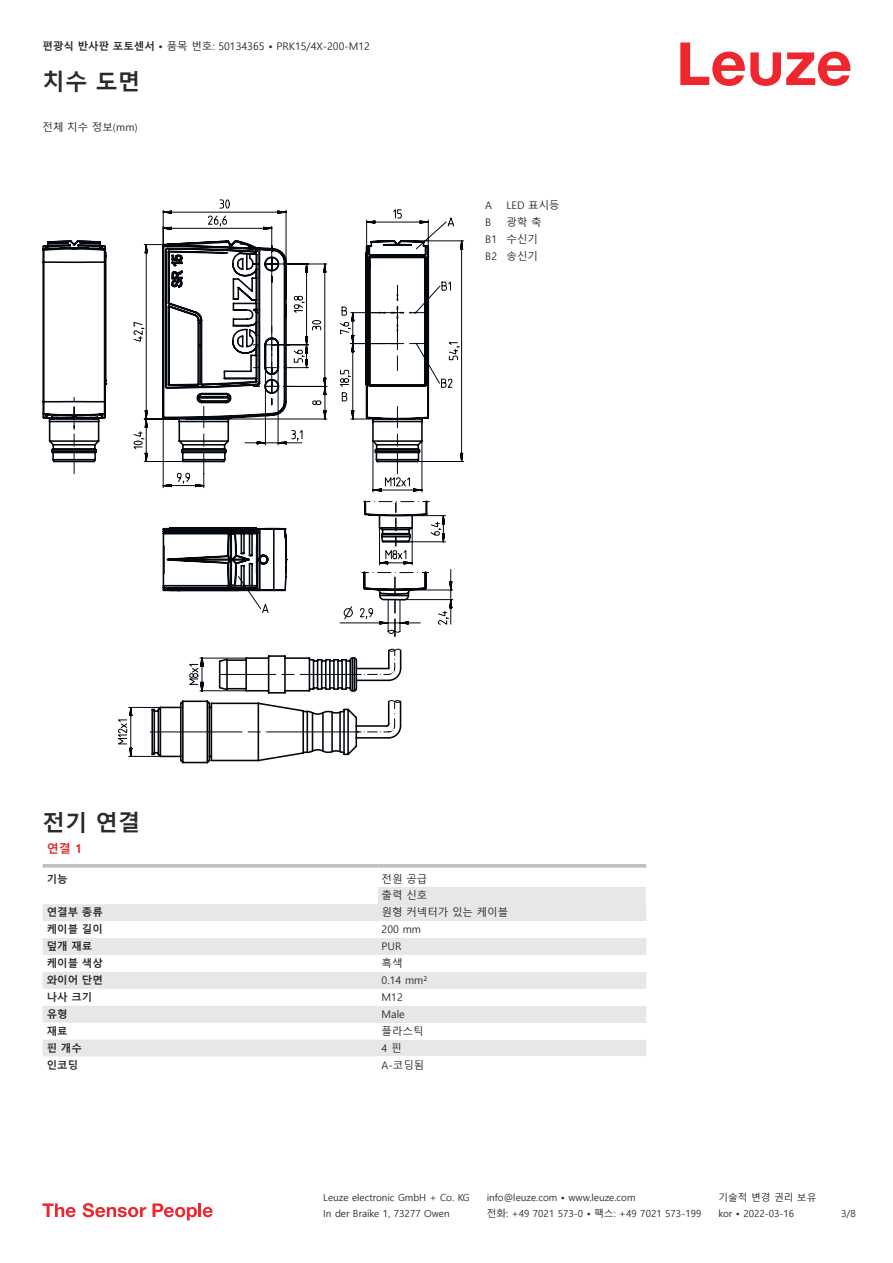
<style>
.page{position:relative;width:893px;height:1263px;background:#fff}
.page>*{position:absolute;margin:0;border:0;box-sizing:border-box;transform-origin:0 0}
.t1{font:700 22.5px "Malgun Gothic";color:#2b292a}
.t2{font:700 12px "Malgun Gothic";color:#db2a30}
.t3{font:10.5px/17px "Malgun Gothic";color:#2b292a}
.t4{font:700 10.5px "Malgun Gothic";color:#2b292a}
.t5{font:9.75px "Malgun Gothic";color:#2b292a}
.s1{font-weight:700}
</style>
<div class="page">
<svg style="left:680px;top:43px;width:170px;height:43px"></svg>
<svg style="left:43px;top:904px;width:335px;height:152px;fill:#e6e7e9"></svg>
<svg style="left:43px;top:864px;width:335px;height:4px"></svg>
<svg style="left:378px;top:864px;width:268px;height:4px"></svg>
<div style="left:378px;top:887px;width:268px;height:17px;background:#e6e7e9"></div>
<div style="left:378px;top:904px;width:268px;height:17px;background:#e6e7e9"></div>
<div style="left:378px;top:938px;width:268px;height:17px;background:#e6e7e9"></div>
<div style="left:378px;top:972px;width:268px;height:17px;background:#e6e7e9"></div>
<div style="left:378px;top:1006px;width:268px;height:17px;background:#e6e7e9"></div>
<div style="left:378px;top:1039px;width:268px;height:17px;background:#e6e7e9"></div>
<svg style="left:43px;top:1203px;width:33px;height:14px"></svg>
<svg style="left:83px;top:1203px;width:63px;height:14px"></svg>
<svg style="left:153px;top:1203px;width:44px;height:17px"></svg>
<hr style="left:198px;top:1203px;width:3px;height:14px;background:#ed272d">
<svg style="left:203px;top:1207px;width:10px;height:10px"></svg>
<svg style="left:43px;top:240px;width:241px;height:523px"></svg>
<svg style="left:116px;top:209px;width:348px;height:548px"></svg>
<svg style="left:161px;top:239px;width:256px;height:443px"></svg>
<svg style="left:73px;top:200px;width:325px;height:288px"></svg>
<p class="t3" style="left:43px;top:38px;width:329px"><span class="s1">편광식 반사판 포토센서 •</span> 품목 번호: 50134365 <span class="s1">•</span> PRK15/4X-200-M12</p>
<h1 class="t1" style="left:43px;top:69px;width:99px">치수 도면</h1>
<p class="t3" style="left:43px;top:118px;width:97px">전체 치수 정보(mm)</p>
<p class="t3" style="left:485px;top:197px;width:8px">A</p>
<p class="t3" style="left:507px;top:197px;width:55px">LED 표시등</p>
<p class="t3" style="left:485px;top:214px;width:8px">B</p>
<p class="t3" style="left:485px;top:214px;width:58px;text-indent:21px">광학 축<br>B1 수신기<br>B2 송신기</p>
<h1 class="t1" style="left:43px;top:809px;width:99px">전기 연결</h1>
<p class="t2" style="left:47px;top:842px;width:37px">연결 1</p>
<p class="t4" style="left:47px;top:872px;width:22px">기능</p>
<p class="t3" style="left:382px;top:870px;width:47px">전원 공급 출력 신호</p>
<p class="t4" style="left:47px;top:906px;width:58px">연결부 종류</p>
<p class="t3" style="left:382px;top:904px;width:128px">원형 커넥터가 있는 케이블</p>
<p class="t4" style="left:47px;top:923px;width:58px">케이블 길이</p>
<p class="t3" style="left:382px;top:921px;width:41px">200 mm</p>
<p class="t4" style="left:47px;top:940px;width:47px">덮개 재료</p>
<p class="t3" style="left:382px;top:938px;width:21px">PUR</p>
<p class="t4" style="left:47px;top:957px;width:58px">케이블 색상</p>
<p class="t3" style="left:382px;top:955px;width:22px">흑색</p>
<p class="t4" style="left:47px;top:974px;width:58px">와이어 단면</p>
<p class="t3" style="left:382px;top:972px;width:47px">0.14 mm²</p>
<p class="t4" style="left:47px;top:991px;width:47px">나사 크기</p>
<p class="t3" style="left:382px;top:989px;width:23px">M12</p>
<p class="t4" style="left:47px;top:1008px;width:22px">유형</p>
<p class="t3" style="left:382px;top:1006px;width:25px">Male</p>
<p class="t4" style="left:47px;top:1025px;width:22px">재료</p>
<p class="t3" style="left:382px;top:1023px;width:43px">플라스틱</p>
<p class="t4" style="left:47px;top:1042px;width:37px">핀 개수</p>
<p class="t3" style="left:382px;top:1040px;width:21px">4 핀</p>
<p class="t4" style="left:47px;top:1059px;width:33px">인코딩</p>
<p class="t3" style="left:382px;top:1057px;width:44px">A-코딩됨</p>
<p class="t5" style="left:323px;top:1192px;width:148px">Leuze electronic GmbH + Co. KG</p>
<p class="t5" style="left:487px;top:1192px;width:150px">info@leuze.com • www.leuze.com</p>
<p class="t5" style="left:718px;top:1192px;width:100px">기술적 변경 권리 보유</p>
<p class="t5" style="left:323px;top:1208px;width:128px">In der Braike 1, 73277 Owen</p>
<p class="t5" style="left:487px;top:1208px;width:216px">전화: +49 7021 573-0 • 팩스: +49 7021 573-199</p>
<p class="t5" style="left:718px;top:1208px;width:77px">kor • 2022-03-16</p>
<p class="t5" style="left:841px;top:1208px;width:16px">3 /8</p>
</div>
